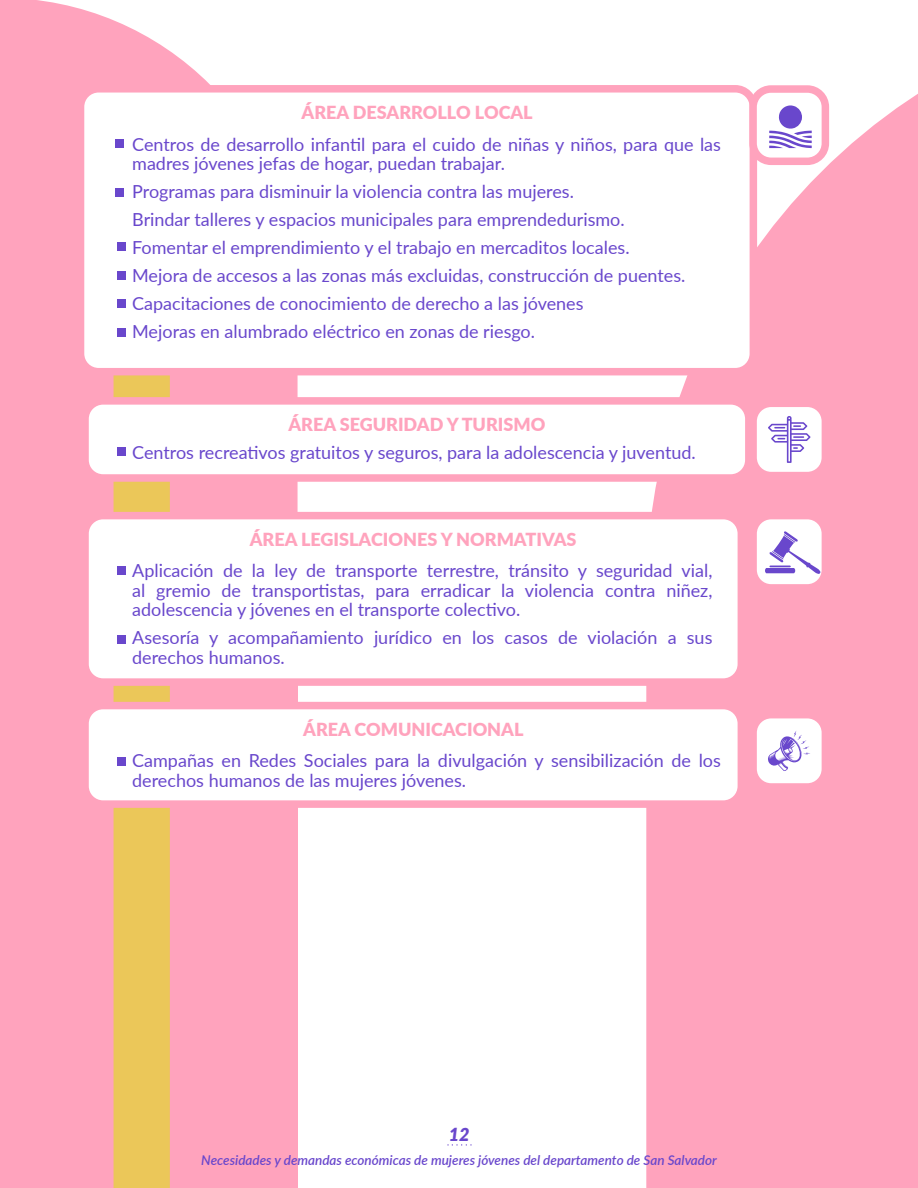
<style>
.page{position:relative;width:918px;height:1188px;background:#fff}
.page>*{position:absolute;margin:0;border:0;box-sizing:border-box;transform-origin:0 0}
.t1{font:18px/19.5px "Lato";color:#6947cc}
.t2{font:900 18px "Lato";color:#ffa3bd}
.t3{font:italic 900 18px "Lato";color:#6947cc}
.t4{font:italic 600 13.5px "Lato";color:#6947cc}
</style>
<div class="page">
<svg style="left:447px;top:1144px;width:25px;height:2px"></svg>
<div style="left:646px;top:94px;width:272px;height:1094px;background:#ffa3bd"></div>
<svg style="left:0;top:0;width:298px;height:593px;fill:#ffa3bd"></svg>
<div style="left:0;top:593px;width:298px;height:595px;background:#ffa3bd"></div>
<div style="left:114px;top:375px;width:56px;height:813px;background:#ebc759"></div>
<div style="left:81px;top:89px;width:672px;height:283px;background:#fff;border-radius:18px"></div>
<div style="left:77px;top:85px;width:680px;height:290px;border:8px solid #ffa3bd;border-radius:18px"></div>
<div style="left:753px;top:89px;width:72px;height:72px;background:#fff;border-radius:18px"></div>
<div style="left:749px;top:85px;width:80px;height:80px;border:8px solid #ffa3bd;border-radius:18px"></div>
<div style="left:85px;top:401px;width:664px;height:77px;background:#fff;border-radius:18px"></div>
<div style="left:81px;top:397px;width:672px;height:85px;border:8px solid #ffa3bd;border-radius:18px"></div>
<div style="left:85px;top:516px;width:656px;height:166px;background:#fff;border-radius:18px"></div>
<div style="left:81px;top:512px;width:664px;height:174px;border:8px solid #ffa3bd;border-radius:18px"></div>
<div style="left:85px;top:706px;width:656px;height:98px;background:#fff;border-radius:18px"></div>
<div style="left:81px;top:702px;width:664px;height:106px;border:8px solid #ffa3bd;border-radius:18px"></div>
<div style="left:116px;top:140px;width:8px;height:8px;background:#6947cc"></div>
<div style="left:116px;top:188px;width:8px;height:9px;background:#6947cc"></div>
<div style="left:117px;top:242px;width:9px;height:9px;background:#6947cc"></div>
<div style="left:117px;top:271px;width:9px;height:9px;background:#6947cc"></div>
<div style="left:117px;top:300px;width:9px;height:8px;background:#6947cc"></div>
<div style="left:117px;top:328px;width:9px;height:8px;background:#6947cc"></div>
<div style="left:117px;top:447px;width:9px;height:9px;background:#6947cc"></div>
<div style="left:117px;top:566px;width:9px;height:9px;background:#6947cc"></div>
<div style="left:117px;top:635px;width:9px;height:8px;background:#6947cc"></div>
<div style="left:117px;top:757px;width:9px;height:8px;background:#6947cc"></div>
<svg style="left:769px;top:105px;width:43px;height:43px"></svg>
<div style="left:753px;top:403px;width:72px;height:73px;background:#fff;border-radius:18px"></div>
<div style="left:749px;top:400px;width:80px;height:79px;border:8px solid #ffa3bd;border-radius:18px"></div>
<svg style="left:768px;top:416px;width:43px;height:47px"></svg>
<div style="left:753px;top:516px;width:72px;height:72px;background:#fff;border-radius:18px"></div>
<div style="left:749px;top:512px;width:80px;height:80px;border:8px solid #ffa3bd;border-radius:18px"></div>
<svg style="left:765px;top:531px;width:56px;height:44px"></svg>
<div style="left:753px;top:715px;width:72px;height:72px;background:#fff;border-radius:18px"></div>
<div style="left:749px;top:711px;width:80px;height:80px;border:8px solid #ffa3bd;border-radius:18px"></div>
<svg style="left:768px;top:731px;width:42px;height:40px"></svg>
<p class="t2" style="left:302px;top:99px;width:233px">ÁREA DESARROLLO LOCAL</p>
<p class="t1" style="left:132px;top:134px;width:590px">Centros de desarrollo infantil para el cuido de niñas y niños, para que las madres jóvenes jefas de hogar, puedan trabajar.</p>
<p class="t1" style="left:132px;top:177px;width:555px;line-height:28px">Programas para disminuir la violencia contra las mujeres.<br>Brindar talleres y espacios municipales para emprendedurismo.<br>Fomentar el emprendimiento y el trabajo en mercaditos locales.<br>Mejora de accesos a las zonas más excluidas, construcción de puentes.<br>Capacitaciones de conocimiento de derecho a las jóvenes<br>Mejoras en alumbrado eléctrico en zonas de riesgo.</p>
<p class="t2" style="left:288px;top:411px;width:259px">ÁREA SEGURIDAD Y TURISMO</p>
<p class="t1" style="left:132px;top:442px;width:565px">Centros recreativos gratuitos y seguros, para la adolescencia y juventud.</p>
<p class="t2" style="left:250px;top:526px;width:328px">ÁREA LEGISLACIONES Y NORMATIVAS</p>
<p class="t1" style="left:132px;top:560px;width:582px;text-align:justify">Aplicación de la ley de transporte terrestre, tránsito y seguridad vial, al gremio de transportistas, para erradicar la violencia contra niñez, adolescencia y jóvenes en el transporte colectivo.</p>
<p class="t1" style="left:132px;top:627px;width:582px">Asesoría y acompañamiento jurídico en los casos de violación a sus derechos humanos.</p>
<p class="t2" style="left:303px;top:716px;width:222px">ÁREA COMUNICACIONAL</p>
<p class="t1" style="left:132px;top:750px;width:590px">Campañas en Redes Sociales para la divulgación y sensibilización de los derechos humanos de las mujeres jóvenes.</p>
<p class="t3" style="left:449px;top:1121px;width:22px">12</p>
<p class="t4" style="left:201px;top:1150px;width:517px">Necesidades y demandas económicas de mujeres jóvenes del departamento de San Salvador</p>
</div>
